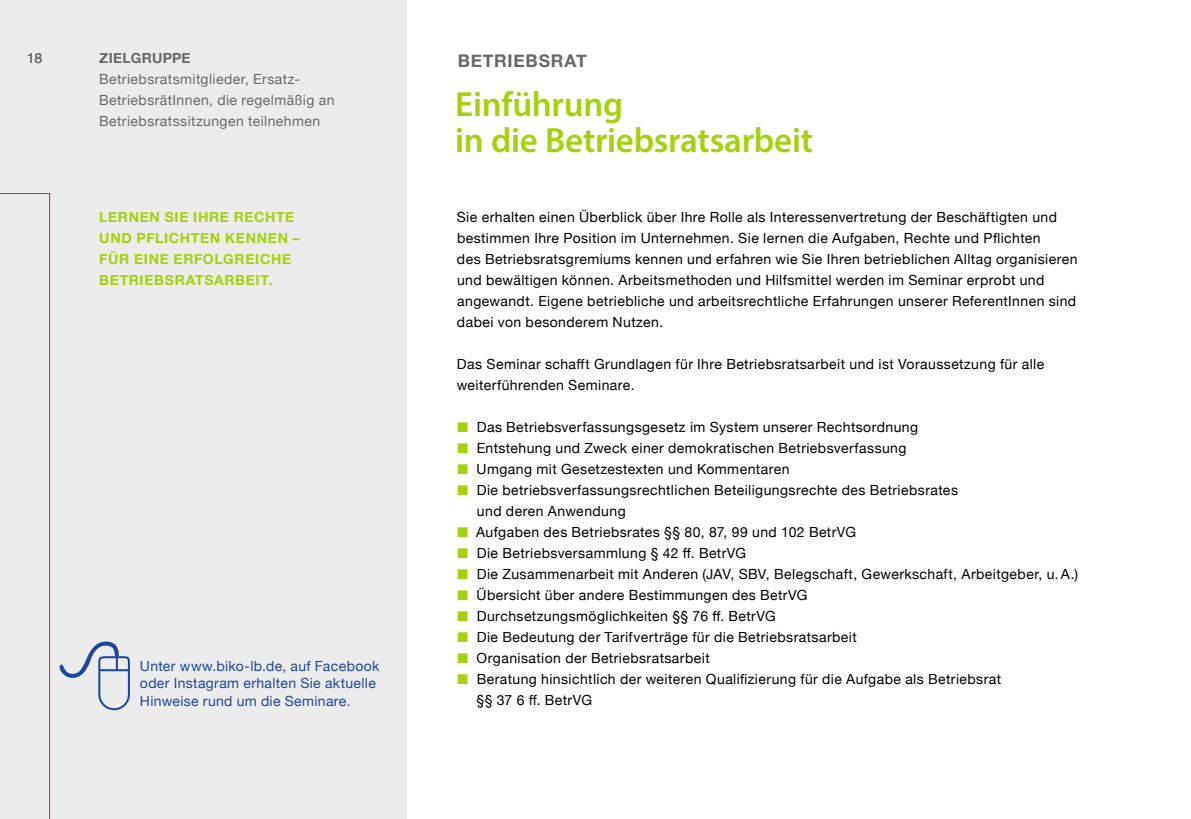
<style>
.page{position:relative;width:1191px;height:819px;background:#fff}
.page>*{position:absolute;margin:0;border:0;box-sizing:border-box;transform-origin:0 0}
.t1{font:600 35px/36.8px "Myriad Pro";letter-spacing:-.01em;color:#a3d20a}
.t2{font:700 17.5px "Helvetica Neue";letter-spacing:.045em;color:#686867}
.t3{font:14px/21px "Helvetica Neue";letter-spacing:.03em;color:#000}
.t4{font:14px/21px "Helvetica Neue";letter-spacing:.03em;color:#686867}
.t5{font:14px/17.5px "Helvetica Neue";letter-spacing:.025em;color:#1e46a1}
.t6{font:700 14px/21px "Helvetica Neue";letter-spacing:.05em;color:#a3d20a}
.t7{font:700 14px "Helvetica Neue";letter-spacing:.02em;color:#686867}
.s1{color:#a3d20a}
</style>
<div class="page">
<div style="left:0;top:0;width:407px;height:819px;background:#ececec"></div>
<hr style="left:1190px;top:0;width:1px;height:819px;background:#ececec">
<svg style="left:0;top:193px;width:50px;height:626px"></svg>
<svg style="left:60px;top:641px;width:70px;height:69px"></svg>
<p class="t4" style="left:27px;top:48px;width:17px">18</p>
<p class="t7" style="left:99px;top:47px;width:93px">ZIELGRUPPE</p>
<p class="t4" style="left:99px;top:70px;width:237px">Betriebsratsmitglieder, Ersatz-<br>BetriebsrätInnen, die regelmäßig an<br>Betriebsratssitzungen teilnehmen</p>
<p class="t6" style="left:99px;top:207px;width:202px">LERNEN SIE IHRE RECHTE<br>UND PFLICHTEN KENNEN –<br>FÜR EINE ERFOLGREICHE<br>BETRIEBSRATSARBEIT.</p>
<p class="t5" style="left:140px;top:658px;width:241px">Unter www.biko-lb.de, auf Facebook oder Instagram erhalten Sie aktuelle<br>Hinweise rund um die Seminare.</p>
<p class="t2" style="left:458px;top:47px;width:130px">BETRIEBSRAT</p>
<h1 class="t1" style="left:455px;top:85px;width:359px">Einführung<br>in die Betriebsratsarbeit</h1>
<p class="t3" style="left:457px;top:207px;width:622px">Sie erhalten einen Überblick über Ihre Rolle als Interessenvertretung der Beschäftigten und bestimmen Ihre Position im Unternehmen. Sie lernen die Aufgaben, Rechte und Pflichten<br>des Betriebsratsgremiums kennen und erfahren wie Sie Ihren betrieblichen Alltag organisieren und bewältigen können. Arbeitsmethoden und Hilfsmittel werden im Seminar erprobt und angewandt. Eigene betriebliche und arbeitsrechtliche Erfahrungen unserer ReferentInnen sind dabei von besonderem Nutzen.</p>
<p class="t3" style="left:457px;top:354px;width:589px">Das Seminar schafft Grundlagen für Ihre Betriebsratsarbeit und ist Voraussetzung für alle weiterführenden Seminare.</p>
<p class="t3" style="left:457px;top:417px;width:462px"><span class="s1">■</span> Das Betriebsverfassungsgesetz im System unserer Rechtsordnung</p>
<p class="t3" style="left:457px;top:438px;width:450px"><span class="s1">■</span> Entstehung und Zweck einer demokratischen Betriebsverfassung</p>
<p class="t3" style="left:457px;top:459px;width:333px"><span class="s1">■</span> Umgang mit Gesetzestexten und Kommentaren</p>
<p class="t3" style="left:477px;top:480px;width:482px;text-indent:-19px"><span class="s1">■</span> Die betriebsverfassungsrechtlichen Beteiligungsrechte des Betriebsrates und deren Anwendung</p>
<p class="t3" style="left:457px;top:522px;width:400px"><span class="s1">■</span> Aufgaben des Betriebsrates §§ 80, 87, 99 und 102 BetrVG</p>
<p class="t3" style="left:457px;top:543px;width:290px"><span class="s1">■</span> Die Betriebsversammlung § 42 ff. BetrVG</p>
<p class="t3" style="left:457px;top:564px;width:622px"><span class="s1">■</span> Die Zusammenarbeit mit Anderen (JAV, SBV, Belegschaft, Gewerkschaft, Arbeitgeber, u.A.)</p>
<p class="t3" style="left:457px;top:585px;width:351px"><span class="s1">■</span> Übersicht über andere Bestimmungen des BetrVG</p>
<p class="t3" style="left:457px;top:606px;width:320px"><span class="s1">■</span> Durchsetzungsmöglichkeiten §§ 76 ff. BetrVG</p>
<p class="t3" style="left:457px;top:627px;width:401px"><span class="s1">■</span> Die Bedeutung der Tarifverträge für die Betriebsratsarbeit</p>
<p class="t3" style="left:457px;top:648px;width:254px"><span class="s1">■</span> Organisation der Betriebsratsarbeit</p>
<p class="t3" style="left:476px;top:669px;width:526px;text-indent:-19px"><span class="s1">■</span> Beratung hinsichtlich der weiteren Qualifizierung für die Aufgabe als Betriebsrat §§ 37 6 ff. BetrVG</p>
</div>
